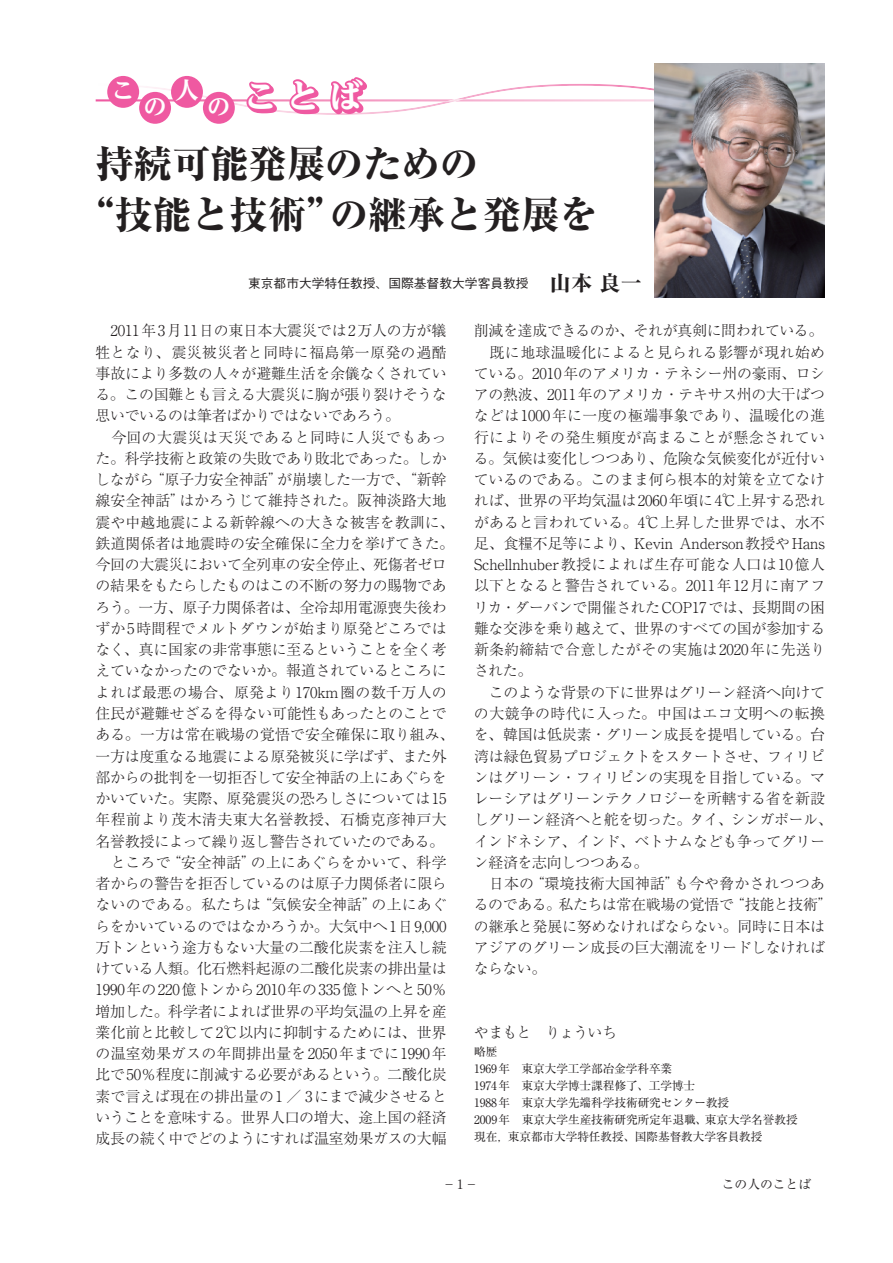
<style>
.page{position:relative;width:893px;height:1263px;background:#fff}
.page>*{position:absolute;margin:0;border:0;box-sizing:border-box;transform-origin:0 0}
.t1{font:38.25px/51px "Ryumin Pro Heavy 90 msp RKSJ H";color:#231f20}
.t2{font:34.05px "UD Reimin Pro Heavy 90 msp RKSJ H";color:#fff}
.t3{font:23.4px "UD Reimin Pro Ex Bold 90 msp RKSJ H";color:#fff}
.t4{font:14.85px/21.3px "Ryumin Pro Light 90 msp RKSJ H";letter-spacing:-.01em;color:#231f20}
.t5{font:14.85px "Ryumin Pro Light 90 msp RKSJ H";letter-spacing:-.055em;color:#231f20}
.t6{font:12.75px "Gothic BBB Pro Medium 90 msp RKSJ H";color:#231f20}
.t7{font:12.75px "Ryumin Pro Regular 90 msp RKSJ H";color:#231f20}
.t8{font:11.7px/17px "Ryumin Pro Regular 90 msp RKSJ H";letter-spacing:-.01em;color:#231f20}
.s1{color:#ef59a1}
.s2{font-family:"Ryumin Pro Heavy 90 msp RKSJ H";font-size:21.3px}
</style>
<div class="page">
<div style="left:139px;top:92px;width:32px;height:32px;background:#ef59a1;border-radius:50%"></div>
<div style="left:203px;top:92px;width:32px;height:32px;background:#ef59a1;border-radius:50%"></div>
<svg style="left:96px;top:63px;width:714px;height:54px"></svg>
<img style="left:655px;top:64px;width:170px;height:234px">
<h3 class="t3" style="left:111px;top:82px;width:25px">こ</h3>
<h3 class="t3" style="left:143px;top:98px;width:25px">の</h3>
<h3 class="t3" style="left:175px;top:82px;width:25px">人</h3>
<h2 class="t2" style="left:207px;top:84px;width:157px"><sub>の</sub><span class="s1">こ</span>とば</h2>
<h1 class="t1" style="left:77px;top:144px;width:523px;text-indent:19px">持続可能発展のための<br>“技能と技術”の継承と発展を</h1>
<p class="t6" style="left:248px;top:278px;width:396px">東京都市大学特任教授、国際基督教大学客員教授<span class="s2">　山本 良一</span></p>
<p class="t4" style="left:95px;top:322px;width:360px">　2011年3月11日の東日本大震災では2万人の方が犠牲となり、震災被災者と同時に福島第一原発の過酷事故により多数の人々が避難生活を余儀なくされている。この国難とも言える大震災に胸が張り裂けそうな思いでいるのは筆者ばかりではないであろう。<br>　今回の大震災は天災であると同時に人災でもあった。科学技術と政策の失敗であり敗北であった。しかしながら“原子力安全神話”が崩壊した一方で、“新幹線安全神話”はかろうじて維持された。阪神淡路大地震や中越地震による新幹線への大きな被害を教訓に、鉄道関係者は地震時の安全確保に全力を挙げてきた。今回の大震災において全列車の安全停止、死傷者ゼロの結果をもたらしたものはこの不断の努力の賜物であろう。一方、原子力関係者は、全冷却用電源喪失後わずか5時間程でメルトダウンが始まり原発どころではなく、真に国家の非常事態に至るということを全く考えていなかったのでないか。報道されているところによれば最悪の場合、原発より170km圏の数千万人の住民が避難せざるを得ない可能性もあったとのことである。一方は常在戦場の覚悟で安全確保に取り組み、一方は度重なる地震による原発被災に学ばず、また外部からの批判を一切拒否して安全神話の上にあぐらをかいていた。実際、原発震災の恐ろしさについては15年程前より茂木清夫東大名誉教授、石橋克彦神戸大名誉教授によって繰り返し警告されていたのである。　ところで“安全神話”の上にあぐらをかいて、科学者からの警告を拒否しているのは原子力関係者に限らないのである。私たちは“気候安全神話”の上にあぐらをかいているのではなかろうか。大気中へ1日9,000万トンという途方もない大量の二酸化炭素を注入し続けている人類。化石燃料起源の二酸化炭素の排出量は<br>1990年の220億トンから2010年の335億トンへと50％増加した。科学者によれば世界の平均気温の上昇を産業化前と比較して2℃以内に抑制するためには、世界の温室効果ガスの年間排出量を2050年までに1990年比で50％程度に削減する必要があるという。二酸化炭素で言えば現在の排出量の1 ／ 3にまで減少させるということを意味する。世界人口の増大、途上国の経済成長の続く中でどのようにすれば温室効果ガスの大幅</p>
<p class="t4" style="left:474px;top:322px;width:361px">削減を達成できるのか、それが真剣に問われている。　既に地球温暖化によると見られる影響が現れ始めている。2010年のアメリカ・テネシー州の豪雨、ロシアの熱波、2011年のアメリカ・テキサス州の大干ばつなどは1000年に一度の極端事象であり、温暖化の進行によりその発生頻度が高まることが懸念されている。気候は変化しつつあり、危険な気候変化が近付いているのである。このまま何ら根本的対策を立てなければ、世界の平均気温は2060年頃に4℃上昇する恐れがあると言われている。4℃上昇した世界では、水不足、食糧不足等により、Kevin Anderson教授やHans<br>Schellnhuber教授によれば生存可能な人口は10億人以下となると警告されている。2011年12月に南アフリカ・ダーバンで開催されたCOP17では、長期間の困難な交渉を乗り越えて、世界のすべての国が参加する新条約締結で合意したがその実施は2020年に先送りされた。<br>　このような背景の下に世界はグリーン経済へ向けての大競争の時代に入った。中国はエコ文明への転換を、韓国は低炭素・グリーン成長を提唱している。台湾は緑色貿易プロジェクトをスタートさせ、フィリピンはグリーン・フィリピンの実現を目指している。マレーシアはグリーンテクノロジーを所轄する省を新設しグリーン経済へと舵を切った。タイ、シンガポール、インドネシア、インド、ベトナムなども争ってグリーン経済を志向しつつある。<br>　日本の“環境技術大国神話”も今や脅かされつつあるのである。私たちは常在戦場の覚悟で“技能と技術”の継承と発展に努めなければならない。同時に日本はアジアのグリーン成長の巨大潮流をリードしなければならない。</p>
<p class="t5" style="left:474px;top:1027px;width:144px">やまもと　りょういち</p>
<p class="t8" style="left:474px;top:1045px;width:325px">略歴<br>1969年　東京大学工学部冶金学科卒業<br>1974年　東京大学博士課程修了、工学博士<br>1988年　東京大学先端科学技術研究センター教授<br>2009年　東京大学生産技術研究所定年退職、東京大学名誉教授現在 , 東京都市大学特任教授、国際基督教大学客員教授</p>
<p class="t7" style="left:443px;top:1179px;width:37px">－1－</p>
<p class="t7" style="left:722px;top:1179px;width:91px">この人のことば</p>
</div>
